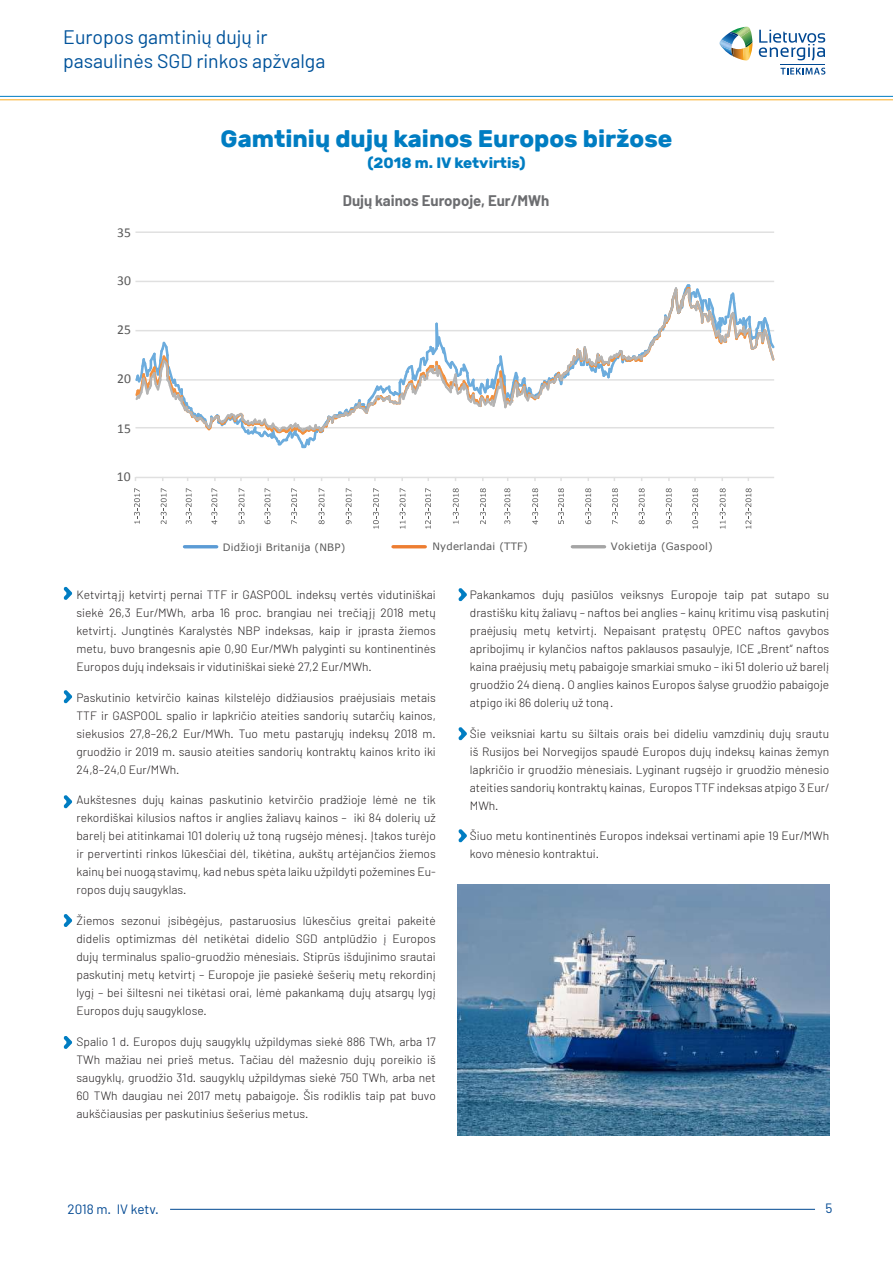
<style>
.page{position:relative;width:893px;height:1263px;background:#fff}
.page>*{position:absolute;margin:0;border:0;box-sizing:border-box;transform-origin:0 0}
.t1{font:700 24px "Rubik";color:#007dc2}
.t2{font:19.5px/23.4px "Barlow";color:#00539b}
.t3{font:700 15px "Barlow";color:#6c6d70}
.t4{font:700 15px "Rubik";color:#007dc2}
.t5{font:13.65px "Calibri";letter-spacing:.01em;color:#595959}
.t6{font:13.5px "Barlow";color:#004892}
.t7{font:300 12px/18px "Barlow";color:#231f20;text-align:justify}
.t8{font:10.2px "Verdana";letter-spacing:.02em;color:#595959}
</style>
<div class="page">
<hr style="left:170px;top:1209px;width:645px;height:1px;background:#004892">
<svg style="left:719px;top:27px;width:34px;height:33px"></svg>
<svg style="left:759px;top:30px;width:66px;height:31px"></svg>
<svg style="left:780px;top:68px;width:45px;height:7px"></svg>
<hr style="left:780px;top:64px;width:45px;height:1px;background:#004892">
<hr style="left:0;top:96px;width:893px;height:1px;background:#007dc2">
<hr style="left:0;top:99px;width:893px;height:1px;background:#fbae22">
<svg style="left:64px;top:587px;width:8px;height:13px"></svg>
<svg style="left:64px;top:690px;width:8px;height:13px"></svg>
<svg style="left:64px;top:795px;width:8px;height:13px"></svg>
<svg style="left:64px;top:914px;width:8px;height:13px"></svg>
<svg style="left:64px;top:1036px;width:8px;height:13px"></svg>
<svg style="left:458px;top:588px;width:9px;height:13px"></svg>
<svg style="left:134px;top:488px;width:6px;height:36px"></svg>
<svg style="left:161px;top:488px;width:6px;height:36px"></svg>
<svg style="left:186px;top:488px;width:6px;height:36px"></svg>
<svg style="left:211px;top:488px;width:6px;height:36px"></svg>
<svg style="left:239px;top:488px;width:5px;height:36px"></svg>
<svg style="left:265px;top:488px;width:5px;height:36px"></svg>
<svg style="left:291px;top:488px;width:6px;height:36px"></svg>
<svg style="left:319px;top:488px;width:5px;height:36px"></svg>
<svg style="left:346px;top:488px;width:6px;height:36px"></svg>
<svg style="left:373px;top:488px;width:6px;height:41px"></svg>
<svg style="left:400px;top:488px;width:5px;height:41px"></svg>
<svg style="left:425px;top:488px;width:6px;height:41px"></svg>
<svg style="left:453px;top:488px;width:6px;height:36px"></svg>
<svg style="left:504px;top:488px;width:6px;height:36px"></svg>
<svg style="left:532px;top:488px;width:6px;height:36px"></svg>
<svg style="left:558px;top:488px;width:6px;height:36px"></svg>
<svg style="left:585px;top:488px;width:6px;height:36px"></svg>
<svg style="left:612px;top:488px;width:6px;height:36px"></svg>
<svg style="left:639px;top:488px;width:6px;height:36px"></svg>
<svg style="left:666px;top:488px;width:6px;height:36px"></svg>
<svg style="left:692px;top:488px;width:6px;height:41px"></svg>
<svg style="left:480px;top:488px;width:6px;height:36px"></svg>
<hr style="left:184px;top:545px;width:33px;height:3px;background:#5b9bd5">
<hr style="left:393px;top:545px;width:32px;height:3px;background:#ed7d31">
<hr style="left:572px;top:545px;width:33px;height:3px;background:#a5a5a5">
<svg style="left:720px;top:488px;width:6px;height:41px"></svg>
<svg style="left:745px;top:488px;width:7px;height:41px"></svg>
<hr style="left:135px;top:231px;width:639px;height:2px;background:#e0e0e0">
<hr style="left:135px;top:281px;width:639px;height:1px;background:#e0e0e0">
<hr style="left:136px;top:477px;width:638px;height:1px;background:#e0e0e0">
<svg style="left:135px;top:284px;width:640px;height:165px"></svg>
<svg style="left:458px;top:727px;width:9px;height:13px"></svg>
<svg style="left:458px;top:829px;width:9px;height:13px"></svg>
<img style="left:457px;top:884px;width:372px;height:251px">
<h2 class="t2" style="left:63px;top:25px;width:264px">Europos gamtinių dujų ir pasaulinės SGD rinkos apžvalga</h2>
<h1 class="t1" style="left:221px;top:124px;width:453px">Gamtinių dujų kainos Europos biržose</h1>
<p class="t4" style="left:367px;top:154px;width:160px">(2018 m. IV ketvirtis)</p>
<p class="t5" style="left:117px;top:224px;width:15px">35</p>
<p class="t5" style="left:117px;top:272px;width:15px">30</p>
<p class="t5" style="left:117px;top:321px;width:15px">25</p>
<p class="t5" style="left:117px;top:370px;width:15px">20</p>
<p class="t5" style="left:117px;top:419px;width:15px">15</p>
<p class="t5" style="left:117px;top:468px;width:15px">10</p>
<p class="t3" style="left:343px;top:191px;width:208px">Dujų kainos Europoje, Eur/MWh</p>
<p class="t8" style="left:223px;top:540px;width:124px">Didžioji Britanija (NBP)</p>
<p class="t8" style="left:432px;top:539px;width:97px">Nyderlandai (TTF)</p>
<p class="t8" style="left:611px;top:539px;width:103px">Vokietija (Gaspool)</p>
<p class="t7" style="left:77px;top:585px;width:361px">Ketvirtąjį ketvirtį pernai TTF ir GASPOOL indeksų vertės vidutiniškai siekė 26,3 Eur/MWh, arba 16 proc. brangiau nei trečiąjį 2018 metų ketvirtį. Jungtinės Karalystės NBP indeksas, kaip ir įprasta žiemos metu, buvo brangesnis apie 0,90 Eur/MWh palyginti su kontinentinės Europos dujų indeksais ir vidutiniškai siekė 27,2 Eur/MWh.</p>
<p class="t7" style="left:77px;top:688px;width:361px">Paskutinio ketvirčio kainas kilstelėjo didžiausios praėjusiais metais TTF ir GASPOOL spalio ir lapkričio ateities sandorių sutarčių kainos, siekusios 27,8–26,2 Eur/MWh. Tuo metu pastarųjų indeksų 2018 m. gruodžio ir 2019 m. sausio ateities sandorių kontraktų kainos krito iki 24,8–24,0 Eur/MWh.</p>
<p class="t7" style="left:77px;top:791px;width:361px">Aukštesnes dujų kainas paskutinio ketvirčio pradžioje lėmė ne tik rekordiškai kilusios naftos ir anglies žaliavų kainos – iki 84 dolerių už barelį bei atitinkamai 101 dolerių už toną rugsėjo mėnesį. Įtakos turėjo ir pervertinti rinkos lūkesčiai dėl, tikėtina, aukštų artėjančios žiemos kainų bei nuogąstavimų, kad nebus spėta laiku užpildyti požemines Eu&shy;ropos dujų saugyklas.</p>
<p class="t7" style="left:77px;top:911px;width:361px">Žiemos sezonui įsibėgėjus, pastaruosius lūkesčius greitai pakeitė didelis optimizmas dėl netikėtai didelio SGD antplūdžio į Europos dujų terminalus spalio-gruodžio mėnesiais. Stiprūs išdujinimo srautai paskutinį metų ketvirtį – Europoje jie pasiekė šešerių metų rekordinį lygį – bei šiltesni nei tikėtasi orai, lėmė pakankamą dujų atsargų lygį Europos dujų saugyklose.</p>
<p class="t7" style="left:77px;top:1032px;width:361px">Spalio 1 d. Europos dujų saugyklų užpildymas siekė 886 TWh, arba 17<br>TWh mažiau nei prieš metus. Tačiau dėl mažesnio dujų poreikio iš saugyklų, gruodžio 31d. saugyklų užpildymas siekė 750 TWh, arba net 60 TWh daugiau nei 2017 metų pabaigoje. Šis rodiklis taip pat buvo aukščiausias per paskutinius šešerius metus.</p>
<p class="t7" style="left:470px;top:585px;width:361px">Pakankamos dujų pasiūlos veiksnys Europoje taip pat sutapo su drastišku kitų žaliavų – naftos bei anglies – kainų kritimu visą paskutinį praėjusių metų ketvirtį. Nepaisant pratęstų OPEC naftos gavybos apribojimų ir kylančios naftos paklausos pasaulyje, ICE „Brent“ naftos kaina praėjusių metų pabaigoje smarkiai smuko – iki 51 dolerio už barelį gruodžio 24 dieną. O anglies kainos Europos šalyse gruodžio pabaigoje atpigo iki 86 dolerių už toną.</p>
<p class="t7" style="left:470px;top:724px;width:361px">Šie veiksniai kartu su šiltais orais bei dideliu vamzdinių dujų srautu iš Rusijos bei Norvegijos spaudė Europos dujų indeksų kainas žemyn lapkričio ir gruodžio mėnesiais. Lyginant rugsėjo ir gruodžio mėnesio ateities sandorių kontraktų kainas, Europos TTF indeksas atpigo 3 Eur/ MWh.</p>
<p class="t7" style="left:470px;top:827px;width:361px">Šiuo metu kontinentinės Europos indeksai vertinami apie 19 Eur/MWh kovo mėnesio kontraktui.</p>
<p class="t6" style="left:68px;top:1200px;width:93px">2018 m. IV ketv.</p>
<p class="t6" style="left:825px;top:1200px;width:8px">5</p>
</div>
